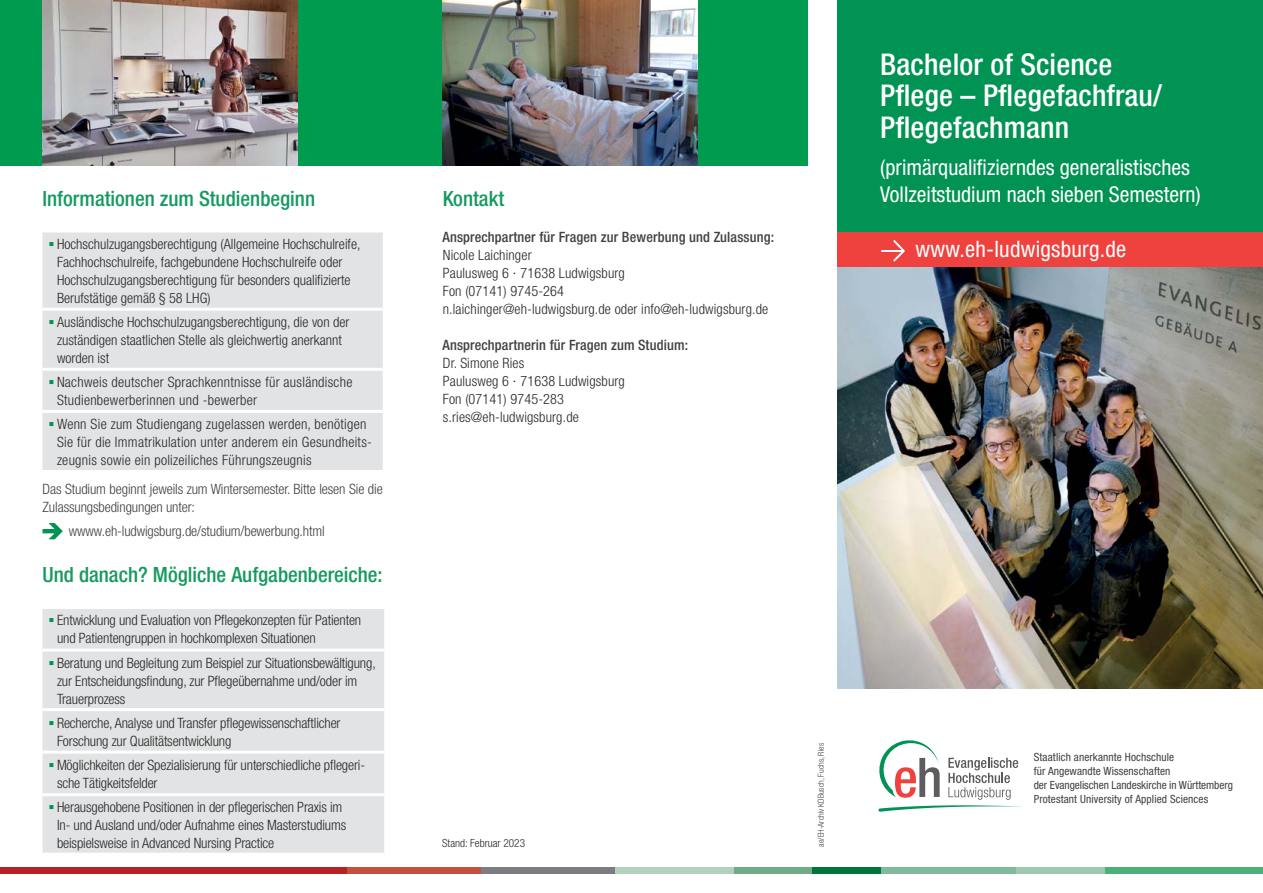
<style>
.page{position:relative;width:1263px;height:893px;background:#fff}
.page>*{position:absolute;margin:0;border:0;box-sizing:border-box;transform-origin:0 0}
.t1{font:500 condensed 30px/31.5px "Helvetica Neue LTW1 G";letter-spacing:.005em;color:#fff}
.t2{font:condensed 22.65px "Helvetica Neue LTW1 G";letter-spacing:.01em;color:#fff}
.t3{font:condensed 21.75px/27px "Helvetica Neue LTW1 G";color:#fff}
.t4{font:500 condensed 21px "Helvetica Neue LTW1 G";color:#179a60}
.t5{font:300 condensed 14.25px/18px "Helvetica Neue LT";color:#292829}
.t6{font:300 condensed 14.25px/18px "Helvetica Neue LT";letter-spacing:.02em;color:#292829}
.t7{font:300 condensed 14.25px/18px "Helvetica Neue LT";letter-spacing:-.01em;color:#414042}
.t8{font:500 condensed 14.25px "Helvetica Neue LTW1 G";letter-spacing:.01em;color:#414042}
.t9{font:condensed 11.25px/14px "Helvetica Neue LTW1 G";letter-spacing:.01em;color:#414042}
.t10{font:300 condensed 11.25px "Helvetica Neue LT";color:#292829}
.t11{font:300 condensed 8.25px "Helvetica Neue LT";color:#414042}
</style>
<div class="page">
<div style="left:0;top:0;width:808px;height:166px;background:#009b4e"></div>
<div style="left:1016px;top:867px;width:89px;height:7px;background:#9dc8b1"></div>
<div style="left:811px;top:867px;width:69px;height:7px;background:#007439"></div>
<div style="left:733px;top:867px;width:78px;height:7px;background:#70aa87"></div>
<div style="left:614px;top:867px;width:119px;height:7px;background:#b4d1bd"></div>
<div style="left:481px;top:867px;width:133px;height:7px;background:#7c7d80"></div>
<div style="left:347px;top:867px;width:134px;height:7px;background:#c2513e"></div>
<div style="left:0;top:867px;width:347px;height:7px;background:#b72126"></div>
<div style="left:880px;top:867px;width:136px;height:7px;background:#80b99c"></div>
<div style="left:1105px;top:867px;width:158px;height:7px;background:#4cb079"></div>
<div style="left:43px;top:233px;width:340px;height:237px;background:#e2e3e4"></div>
<hr style="left:43px;top:308px;width:340px;height:3px;background:#fff">
<hr style="left:43px;top:368px;width:340px;height:3px;background:#fff">
<hr style="left:43px;top:410px;width:340px;height:3px;background:#fff">
<div style="left:43px;top:609px;width:341px;height:244px;background:#e2e3e4"></div>
<hr style="left:43px;top:649px;width:341px;height:3px;background:#fff">
<hr style="left:43px;top:708px;width:341px;height:3px;background:#fff">
<hr style="left:43px;top:751px;width:341px;height:3px;background:#fff">
<hr style="left:43px;top:793px;width:341px;height:3px;background:#fff">
<svg style="left:43px;top:523px;width:20px;height:16px"></svg>
<img style="left:43px;top:0;width:255px;height:166px">
<img style="left:442px;top:0;width:255px;height:166px">
<div style="left:838px;top:0;width:425px;height:235px;background:#009353"></div>
<div style="left:838px;top:232px;width:425px;height:38px;background:#ef413d"></div>
<svg style="left:881px;top:240px;width:24px;height:21px"></svg>
<img style="left:838px;top:268px;width:425px;height:421px">
<svg style="left:878px;top:740px;width:144px;height:72px"></svg>
<svg style="left:50px;top:242px;width:4px;height:4px"></svg>
<svg style="left:50px;top:320px;width:4px;height:4px"></svg>
<svg style="left:50px;top:380px;width:4px;height:4px"></svg>
<svg style="left:50px;top:422px;width:4px;height:4px"></svg>
<svg style="left:50px;top:618px;width:4px;height:4px"></svg>
<svg style="left:50px;top:661px;width:4px;height:4px"></svg>
<svg style="left:50px;top:721px;width:4px;height:4px"></svg>
<svg style="left:50px;top:763px;width:4px;height:4px"></svg>
<svg style="left:50px;top:805px;width:4px;height:4px"></svg>
<h3 class="t4" style="left:43px;top:185px;width:274px">Informationen zum Studienbeginn</h3>
<p class="t5" style="left:57px;top:235px;width:305px">Hochschulzugangsberechtigung (Allgemeine Hochschulreife, Fachhochschulreife, fachgebundene Hochschulreife oder Hochschulzugangsberechtigung für besonders qualifizierte Berufstätige gemäß § 58 LHG)</p>
<p class="t5" style="left:57px;top:313px;width:294px">Ausländische Hochschulzugangsberechtigung, die von der zuständigen staatlichen Stelle als gleichwertig anerkannt worden ist</p>
<p class="t6" style="left:57px;top:373px;width:297px">Nachweis deutscher Sprachkenntnisse für ausländische<br>Studienbewerberinnen und -bewerber</p>
<p class="t6" style="left:57px;top:415px;width:316px">Wenn Sie zum Studiengang zugelassen werden, benötigen<br>Sie für die Immatrikulation unter anderem ein Gesundheits&shy;zeugnis sowie ein polizeiliches Führungszeugnis</p>
<p class="t7" style="left:43px;top:479px;width:342px">Das Studium beginnt jeweils zum Wintersemester. Bitte lesen Sie die<br>Zulassungsbedingungen unter:</p>
<p class="t7" style="left:69px;top:521px;width:257px">wwww.eh-ludwigsburg.de/studium/bewerbung.html</p>
<h3 class="t4" style="left:43px;top:562px;width:342px">Und danach? Mögliche Aufgabenbereiche:</h3>
<p class="t5" style="left:57px;top:611px;width:306px">Entwicklung und Evaluation von Pflegekonzepten für Patienten und Patientengruppen in hochkomplexen Situationen</p>
<p class="t5" style="left:57px;top:653px;width:320px">Beratung und Begleitung zum Beispiel zur Situationsbewältigung, zur Entscheidungsfindung, zur Pflegeübernahme und/oder im<br>Trauerprozess</p>
<p class="t5" style="left:57px;top:713px;width:285px">Recherche, Analyse und Transfer pflegewissenschaftlicher<br>Forschung zur Qualitätsentwicklung</p>
<p class="t5" style="left:57px;top:756px;width:310px">Möglichkeiten der Spezialisierung für unterschiedliche pflegeri&shy;sche Tätigkeitsfelder</p>
<p class="t5" style="left:57px;top:798px;width:291px">Herausgehobene Positionen in der pflegerischen Praxis im<br>In- und Ausland und/oder Aufnahme eines Masterstudiums beispielsweise in Advanced Nursing Practice</p>
<h3 class="t4" style="left:443px;top:185px;width:63px">Kontakt</h3>
<p class="t8" style="left:442px;top:228px;width:333px">Ansprechpartner für Fragen zur Bewerbung und Zulassung:</p>
<p class="t5" style="left:443px;top:245px;width:327px">Nicole Laichinger<br>Paulusweg 6 · 71638 Ludwigsburg<br>Fon (07141) 9745-264<br>n.laichinger@eh-ludwigsburg.de oder info@eh-ludwigsburg.de</p>
<p class="t8" style="left:442px;top:336px;width:247px">Ansprechpartnerin für Fragen zum Studium:</p>
<p class="t5" style="left:443px;top:353px;width:184px">Dr. Simone Ries<br>Paulusweg 6 · 71638 Ludwigsburg<br>Fon (07141) 9745-283 s.ries@eh-ludwigsburg.de</p>
<h1 class="t1" style="left:880px;top:48px;width:283px">Bachelor of Science<br>Pflege – Pflegefachfrau/<br>Pflegefachmann</h1>
<h3 class="t3" style="left:880px;top:154px;width:322px">(primärqualifizierndes generalistisches<br>Vollzeitstudium nach sieben Semestern)</h3>
<h2 class="t2" style="left:915px;top:236px;width:212px">www.eh-ludwigsburg.de</h2>
<p class="t10" style="left:442px;top:836px;width:84px">Stand: Februar 2023</p>
<p class="t11" style="left:816px;top:847px;width:105px;rotate:-90deg">ae/EH-Archiv KDBusch, Fuchs, Ries</p>
<p class="t9" style="left:1034px;top:750px;width:201px">Staatlich anerkannte Hochschule<br>für Angewandte Wissenschaften<br>der Evangelischen Landeskirche in Württemberg Protestant University of Applied Sciences</p>
</div>
